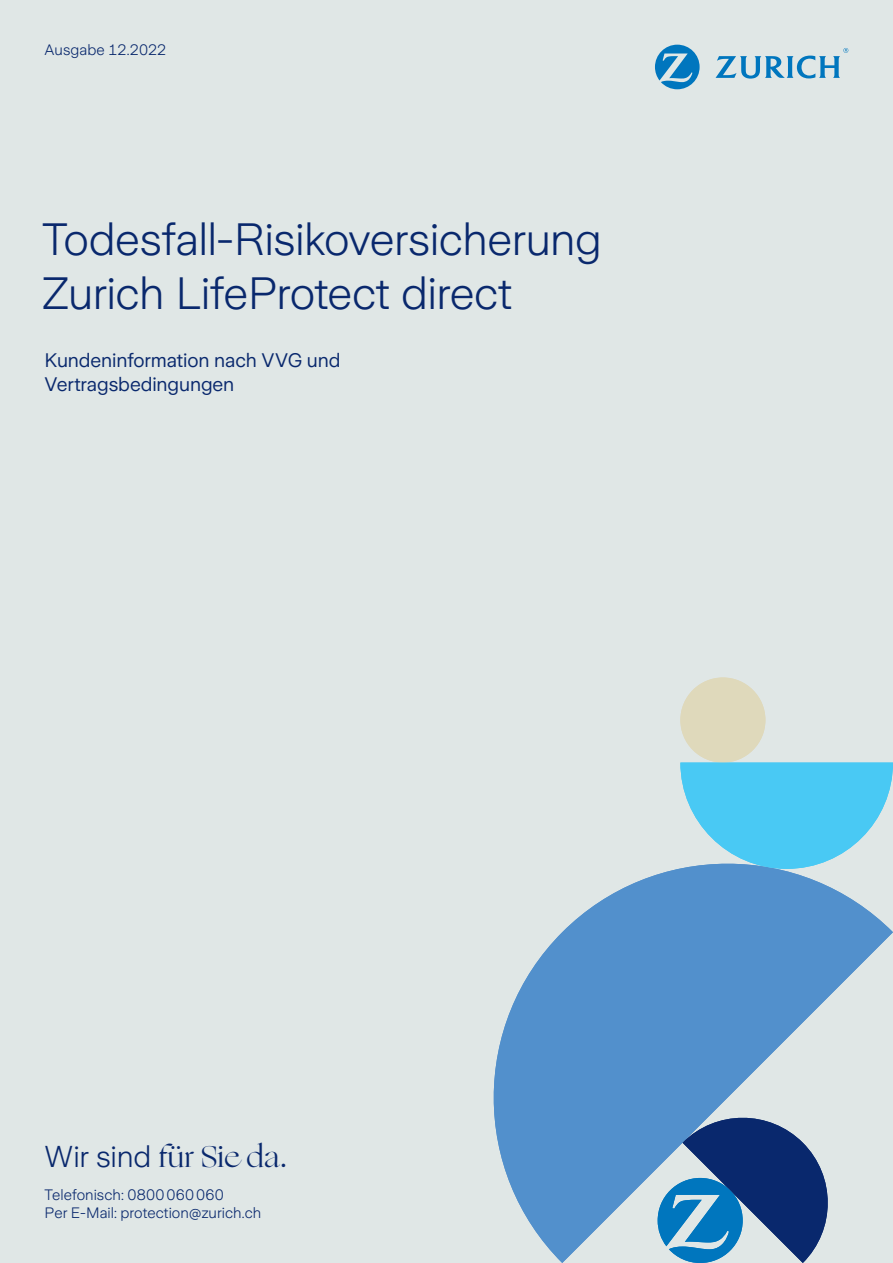
<style>
.page{position:relative;width:893px;height:1263px;background:#e0e7e6}
.page>*{position:absolute;margin:0;border:0;box-sizing:border-box;transform-origin:0 0}
.t1{font:300 45px/54px "Zurich Sans";letter-spacing:-.015em;color:#09286d}
.t2{font:30px "Ogg";color:#09286d}
.t3{font:19.5px/23.4px "Zurich Sans";letter-spacing:-.005em;color:#09286d}
.t4{font:300 15px/18px "Zurich Sans";letter-spacing:.005em;color:#09286d}
.s1{font-family:"Zurich Sans";font-weight:300}
</style>
<div class="page">
<div style="left:680px;top:677px;width:85px;height:85px;background:#dfd9bb;border-radius:50%"></div>
<svg style="left:493px;top:868px;width:400px;height:395px;fill:#5290cc"></svg>
<svg style="left:680px;top:762px;width:213px;height:107px"></svg>
<svg style="left:658px;top:1109px;width:178px;height:154px"></svg>
<svg style="left:655px;top:45px;width:45px;height:44px"></svg>
<svg style="left:715px;top:48px;width:133px;height:31px"></svg>
<p class="t4" style="left:45px;top:41px;width:123px">Ausgabe 12.2022</p>
<h1 class="t1" style="left:42px;top:213px;width:561px">Todesfall-Risikoversicherung<br>Zurich LifeProtect direct</h1>
<h3 class="t3" style="left:45px;top:349px;width:297px">Kundeninformation nach VVG und<br>Vertragsbedingungen</h3>
<h2 class="t2" style="left:45px;top:1137px;width:244px"><span class="s1">Wir sind</span> für Sie da.</h2>
<p class="t4" style="left:45px;top:1186px;width:218px">Telefonisch: 0800060060<br>Per E-Mail: protection@zurich.ch</p>
</div>
